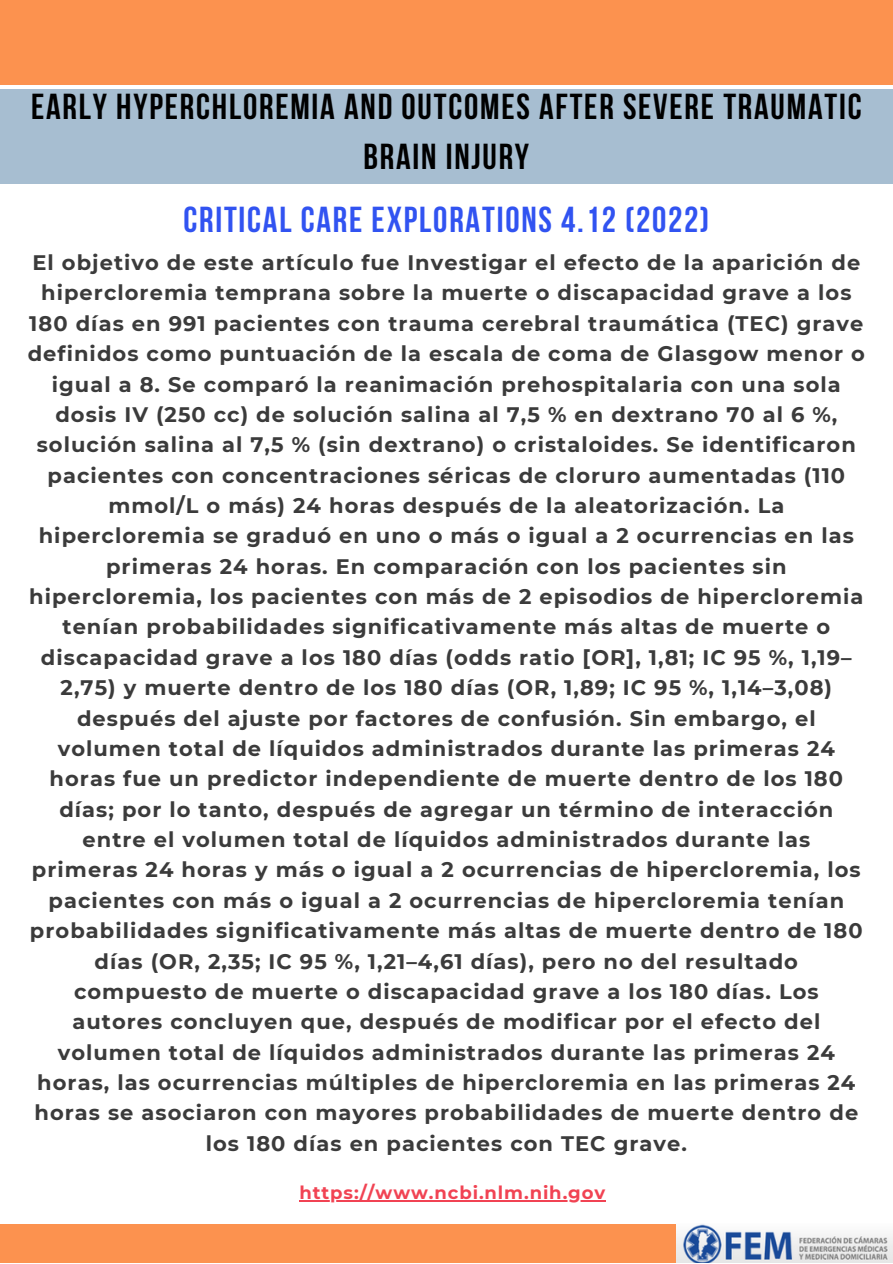
<style>
.page{position:relative;width:893px;height:1264px;background:#fff}
.page>*{position:absolute;margin:0;border:0;box-sizing:border-box;transform-origin:0 0}
.t1{font:700 36px/49.5px "Bebas Neue";letter-spacing:.05em;color:#000;text-align:center}
.t2{font:700 36px "Bebas Neue";letter-spacing:.05em;color:#3153f1}
.t3{font:700 21px/30.3px "Montserrat";letter-spacing:.05em;color:#3b3b3b;text-align:center}
.t4{font:700 18px "Montserrat";letter-spacing:.05em;color:#f14353}
</style>
<div class="page">
<div style="left:0;top:89px;width:892px;height:95px;background:#a7bed1"></div>
<div style="left:0;top:0;width:892px;height:84px;background:#fc924f"></div>
<hr style="left:299px;top:1200px;width:307px;height:1px;background:#f14353">
<div style="left:0;top:1224px;width:892px;height:38px;background:#fc924f"></div>
<img style="left:676px;top:1224px;width:216px;height:38px">
<h1 class="t1" style="left:31px;top:86px;width:832px">EARLY HYPERCHLOREMIA AND OUTCOMES AFTER SEVERE TRAUMATIC<br>BRAIN INJURY</h1>
<h1 class="t2" style="left:183px;top:205px;width:527px">CRITICAL CARE EXPLORATIONS 4.12 (2022)</h1>
<p class="t3" style="left:28px;top:247px;width:838px">El objetivo de este artículo fue Investigar el efecto de la aparición de hipercloremia temprana sobre la muerte o discapacidad grave a los 180 días en 991 pacientes con trauma cerebral traumática (TEC) grave definidos como puntuación de la escala de coma de Glasgow menor o igual a 8. Se comparó la reanimación prehospitalaria con una sola dosis IV (250 cc) de solución salina al 7,5 % en dextrano 70 al 6 %, solución salina al 7,5 % (sin dextrano) o cristaloides. Se identificaron pacientes con concentraciones séricas de cloruro aumentadas (110 mmol/L o más) 24 horas después de la aleatorización. La hipercloremia se graduó en uno o más o igual a 2 ocurrencias en las primeras 24 horas. En comparación con los pacientes sin hipercloremia, los pacientes con más de 2 episodios de hipercloremia tenían probabilidades significativamente más altas de muerte o discapacidad grave a los 180 días (odds ratio [OR], 1,81; IC 95 %, 1,19– 2,75) y muerte dentro de los 180 días (OR, 1,89; IC 95 %, 1,14–3,08) después del ajuste por factores de confusión. Sin embargo, el volumen total de líquidos administrados durante las primeras 24 horas fue un predictor independiente de muerte dentro de los 180 días; por lo tanto, después de agregar un término de interacción entre el volumen total de líquidos administrados durante las primeras 24 horas y más o igual a 2 ocurrencias de hipercloremia, los pacientes con más o igual a 2 ocurrencias de hipercloremia tenían probabilidades significativamente más altas de muerte dentro de 180 días (OR, 2,35; IC 95 %, 1,21–4,61 días), pero no del resultado compuesto de muerte o discapacidad grave a los 180 días. Los autores concluyen que, después de modificar por el efecto del volumen total de líquidos administrados durante las primeras 24 horas, las ocurrencias múltiples de hipercloremia en las primeras 24 horas se asociaron con mayores probabilidades de muerte dentro de los 180 días en pacientes con TEC grave.</p>
<p class="t4" style="left:299px;top:1181px;width:307px">https://www.ncbi.nlm.nih.gov</p>
</div>
